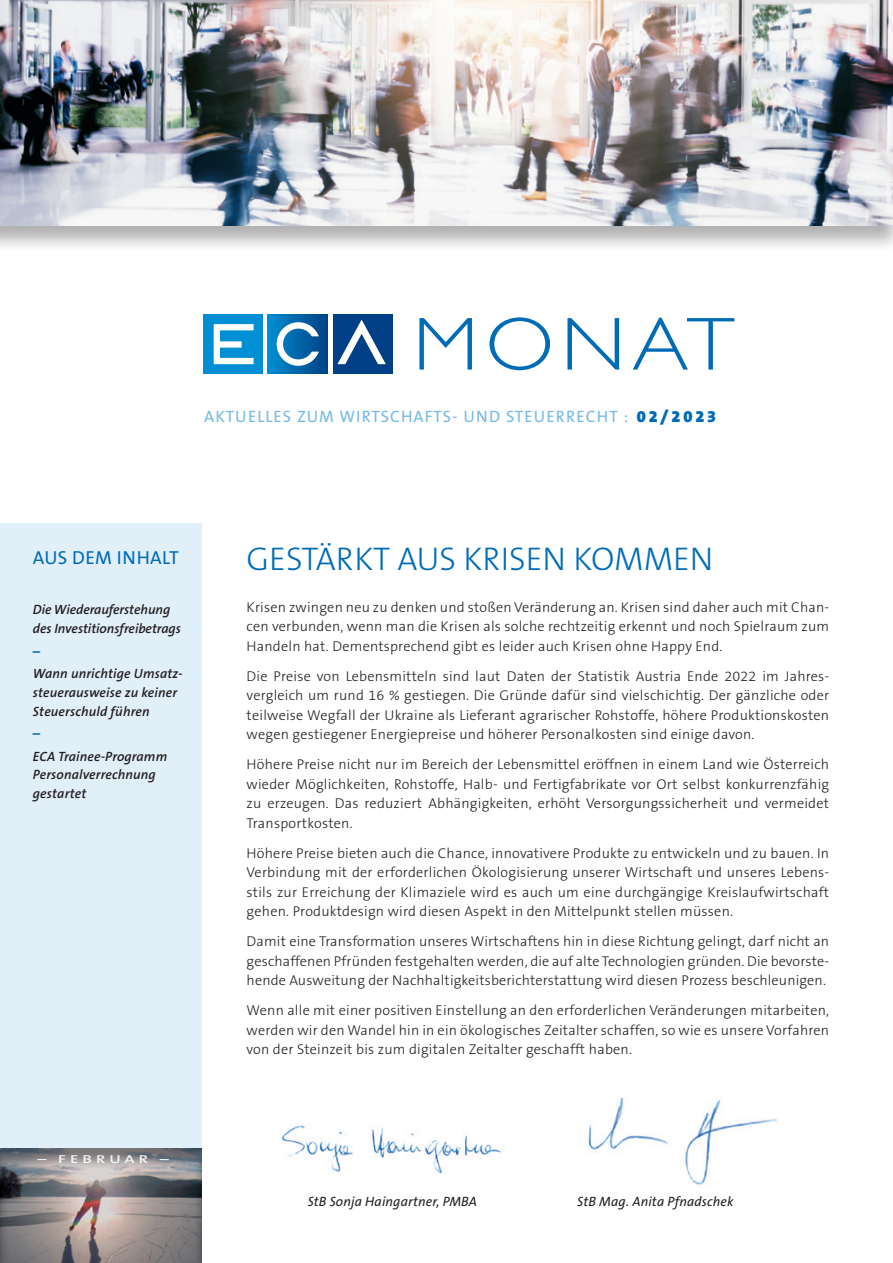
<style>
.page{position:relative;width:893px;height:1263px;background:#fff}
.page>*{position:absolute;margin:0;border:0;box-sizing:border-box;transform-origin:0 0}
.t1{font:300 75.45px "Gill Sans";letter-spacing:.08em;color:#006cb7;scale:1.11 1}
.t2{font:300 33px "The Sans B3";color:#006cb7}
.t3{font:18.9px "The Sans B5 Plain";letter-spacing:.02em;color:#006cb7}
.t4{font:16.5px "The Sans B5 Plain";letter-spacing:.065em;color:#76bae7}
.t5{font:900 16.5px "The Sans B9";letter-spacing:.17em;color:#006cb7}
.t6{font:300 14.25px/19.5px "The Sans B3";letter-spacing:.015em;color:#231f20;text-align:justify}
.t7{font:italic 600 13.5px/18.8px "The Sans B6";letter-spacing:.01em;color:#231f20}
.t8{font:italic 13.5px "The Sans B5 Plain";letter-spacing:.01em;color:#231f20}
.t9{font:700 13.5px "The Sans B7";color:#006cb7}
.t10{font:600 11.55px "The Sans B6";letter-spacing:.25em;color:#fff;scale:1.43 1}
</style>
<div class="page">
<div style="left:0;top:523px;width:202px;height:625px;background:#e1eff9"></div>
<div style="left:0;top:1145px;width:203px;height:118px;background:#231f20;opacity:.5"></div>
<div style="left:203px;top:314px;width:60px;height:59px;background:#008fd5"></div>
<svg style="left:214px;top:324px;width:40px;height:40px"></svg>
<div style="left:268px;top:314px;width:60px;height:59px;background:linear-gradient(to right,#018ed2,#004184)"></div>
<svg style="left:277px;top:322px;width:42px;height:44px"></svg>
<div style="left:333px;top:314px;width:59px;height:59px;background:#014086"></div>
<svg style="left:337px;top:320px;width:49px;height:44px"></svg>
<div style="left:0;top:0;width:893px;height:253px;background:#231f20;opacity:.35"></div>
<img style="left:0;top:0;width:893px;height:225px">
<img style="left:281px;top:1124px;width:221px;height:50px">
<img style="left:588px;top:1097px;width:190px;height:88px">
<p class="t1" style="left:413px;top:302px;width:291px">MONAT</p>
<p class="t4" style="left:204px;top:408px;width:426px">AKTUELLES ZUM WIRTSCHAFTS- UND STEUERRECHT :</p>
<p class="t5" style="left:637px;top:407px;width:81px">02/2023</p>
<p class="t3" style="left:33px;top:547px;width:147px">AUS DEM INHALT</p>
<p class="t7" style="left:33px;top:601px;width:149px">Die Wiederauferstehung des Investitionsfreibetrags</p>
<p class="t9" style="left:33px;top:644px;width:9px">–</p>
<p class="t7" style="left:33px;top:665px;width:151px">Wann unrichtige Umsatz&shy;steuerausweise zu keiner<br>Steuerschuld führen</p>
<p class="t9" style="left:33px;top:726px;width:9px">–</p>
<p class="t7" style="left:33px;top:747px;width:136px">ECA Trainee-Programm<br>Personalverrechnung gestartet</p>
<p class="t10" style="left:37px;top:1153px;width:93px">– FEBRUAR –</p>
<p class="t2" style="left:247px;top:541px;width:468px">GESTÄRKT AUS KRISEN KOMMEN</p>
<p class="t6" style="left:247px;top:598px;width:584px">Krisen zwingen neu zu denken und stoßen Veränderung an. Krisen sind daher auch mit Chan&shy;cen verbunden, wenn man die Krisen als solche rechtzeitig erkennt und noch Spielraum zum Handeln hat. Dementsprechend gibt es leider auch Krisen ohne Happy End.</p>
<p class="t6" style="left:247px;top:667px;width:584px">Die Preise von Lebensmitteln sind laut Daten der Statistik Austria Ende 2022 im Jahres&shy;vergleich um rund 16 % gestiegen. Die Gründe dafür sind vielschichtig. Der gänzliche oder teilweise Wegfall der Ukraine als Lieferant agrarischer Rohstoffe, höhere Produktionskosten wegen gestiegener Energiepreise und höherer Personalkosten sind einige davon.</p>
<p class="t6" style="left:247px;top:755px;width:584px">Höhere Preise nicht nur im Bereich der Lebensmittel eröffnen in einem Land wie Österreich wieder Möglichkeiten, Rohstoffe, Halb- und Fertigfabrikate vor Ort selbst konkurrenzfähig zu erzeugen. Das reduziert Abhängigkeiten, erhöht Versorgungssicherheit und vermeidet Transportkosten.</p>
<p class="t6" style="left:247px;top:844px;width:584px">Höhere Preise bieten auch die Chance, innovativere Produkte zu entwickeln und zu bauen. In Verbindung mit der erforderlichen Ökologisierung unserer Wirtschaft und unseres Lebens&shy;stils zur Erreichung der Klimaziele wird es auch um eine durchgängige Kreislaufwirtschaft gehen. Produktdesign wird diesen Aspekt in den Mittelpunkt stellen müssen.</p>
<p class="t6" style="left:247px;top:932px;width:584px">Damit eine Transformation unseres Wirtschaftens hin in diese Richtung gelingt, darf nicht an geschaffenen Pfründen festgehalten werden, die auf alte Technologien gründen. Die bevorste&shy;hende Ausweitung der Nachhaltigkeitsberichterstattung wird diesen Prozess beschleunigen.</p>
<p class="t6" style="left:247px;top:1001px;width:584px">Wenn alle mit einer positiven Einstellung an den erforderlichen Veränderungen mitarbeiten, werden wir den Wandel hin in ein ökologisches Zeitalter schaffen, so wie es unsere Vorfahren von der Steinzeit bis zum digitalen Zeitalter geschafft haben.</p>
<p class="t8" style="left:308px;top:1194px;width:171px">StB Sonja Haingartner, PMBA</p>
<p class="t8" style="left:577px;top:1194px;width:158px">StB Mag. Anita Pfnadschek</p>
</div>
